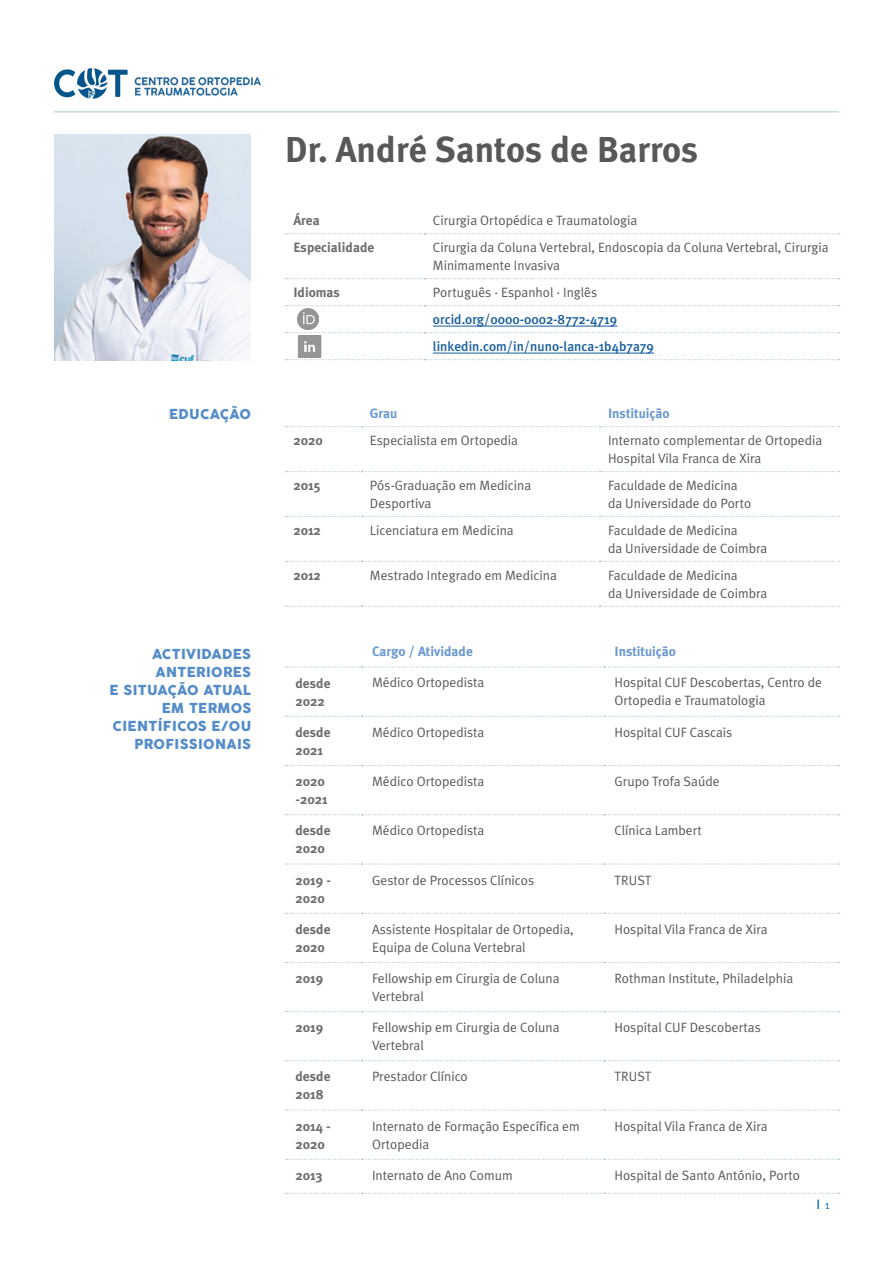
<style>
.page{position:relative;width:893px;height:1263px;background:#fff}
.page>*{position:absolute;margin:0;border:0;box-sizing:border-box;transform-origin:0 0}
.t1{font:700 36px "Meta Plus";color:#57585a}
.t2{font:13.5px/18px "Meta Plus Normal";color:#57585a}
.t3{font:700 13.5px/18px "Meta Plus";color:#6c6d70}
.t4{font:13.5px/18px "Cocogoose";letter-spacing:.025em;color:#548cc9;text-align:right}
.t5{font:500 13.5px "Meta Plus";color:#175d9e}
.t6{font:700 13.5px "Meta Plus";color:#6997cf}
.t7{font:12px "Meta Plus Normal";color:#177ac0}
</style>
<div class="page">
<img style="left:54px;top:68px;width:207px;height:31px">
<hr style="left:54px;top:112px;width:785px;height:1px;background:#a8c5d7">
<img style="left:54px;top:135px;width:197px;height:226px">
<svg style="left:285px;top:426px;width:554px;height:1px"></svg>
<svg style="left:285px;top:516px;width:554px;height:1px"></svg>
<svg style="left:285px;top:561px;width:554px;height:1px"></svg>
<svg style="left:285px;top:471px;width:554px;height:1px"></svg>
<svg style="left:285px;top:606px;width:554px;height:1px"></svg>
<svg style="left:285px;top:666px;width:554px;height:1px"></svg>
<svg style="left:285px;top:716px;width:554px;height:1px"></svg>
<svg style="left:285px;top:765px;width:554px;height:1px"></svg>
<svg style="left:285px;top:814px;width:554px;height:1px"></svg>
<svg style="left:285px;top:863px;width:554px;height:1px"></svg>
<svg style="left:285px;top:913px;width:554px;height:1px"></svg>
<svg style="left:285px;top:962px;width:554px;height:1px"></svg>
<svg style="left:285px;top:1011px;width:554px;height:1px"></svg>
<svg style="left:285px;top:1060px;width:554px;height:1px"></svg>
<svg style="left:285px;top:1109px;width:554px;height:1px"></svg>
<svg style="left:285px;top:1159px;width:554px;height:1px"></svg>
<svg style="left:285px;top:1193px;width:554px;height:16px"></svg>
<svg style="left:285px;top:233px;width:554px;height:1px"></svg>
<svg style="left:285px;top:278px;width:554px;height:1px"></svg>
<svg style="left:285px;top:305px;width:554px;height:1px"></svg>
<svg style="left:285px;top:332px;width:554px;height:1px"></svg>
<svg style="left:285px;top:359px;width:554px;height:1px"></svg>
<hr style="left:433px;top:326px;width:184px;height:1px;background:#175d9e">
<hr style="left:433px;top:353px;width:221px;height:1px;background:#175d9e">
<img style="left:297px;top:336px;width:25px;height:22px">
<img style="left:298px;top:309px;width:21px;height:21px">
<p class="t4" style="left:169px;top:406px;width:83px">EDUCAÇÃO</p>
<p class="t4" style="left:152px;top:645px;width:101px">ACTIVIDADES</p>
<p class="t4" style="left:155px;top:663px;width:97px">ANTERIORES</p>
<p class="t4" style="left:110px;top:681px;width:143px">E SITUAÇÃO ATUAL</p>
<p class="t4" style="left:113px;top:699px;width:140px">EM TERMOS<br>CIENTÍFICOS E/OU<br>PROFISSIONAIS</p>
<p class="t1" style="left:285px;top:129px;width:415px">Dr. André Santos de Barros</p>
<p class="t3" style="left:293px;top:212px;width:28px">Área</p>
<p class="t2" style="left:433px;top:211px;width:206px">Cirurgia Ortopédica e Traumatologia</p>
<p class="t3" style="left:293px;top:239px;width:82px">Especialidade</p>
<p class="t2" style="left:433px;top:238px;width:397px">Cirurgia da Coluna Vertebral, Endoscopia da Coluna Vertebral, Cirurgia<br>Minimamente Invasiva</p>
<p class="t3" style="left:293px;top:283px;width:48px">Idiomas</p>
<p class="t2" style="left:433px;top:283px;width:166px">Português ∙ Espanhol ∙ Inglês</p>
<p class="t5" style="left:433px;top:312px;width:186px">orcid.org/0000-0002-8772-4719</p>
<p class="t5" style="left:433px;top:339px;width:222px">linkedin.com/in/nuno-lanca-1b4b7a79</p>
<p class="t6" style="left:370px;top:406px;width:29px">Grau</p>
<p class="t6" style="left:608px;top:406px;width:63px">Instituição</p>
<p class="t3" style="left:293px;top:431px;width:31px">2020</p>
<p class="t2" style="left:370px;top:431px;width:150px">Especialista em Ortopedia</p>
<p class="t2" style="left:608px;top:431px;width:216px">Internato complementar de Ortopedia</p>
<p class="t2" style="left:608px;top:449px;width:155px">Hospital Vila Franca de Xira</p>
<p class="t3" style="left:293px;top:476px;width:28px">2015</p>
<p class="t2" style="left:370px;top:476px;width:163px">Pós-Graduação em Medicina<br>Desportiva</p>
<p class="t2" style="left:608px;top:476px;width:145px">Faculdade de Medicina da Universidade do Porto</p>
<p class="t3" style="left:293px;top:521px;width:29px">2012</p>
<p class="t2" style="left:370px;top:521px;width:145px">Licenciatura em Medicina</p>
<p class="t2" style="left:608px;top:521px;width:161px">Faculdade de Medicina<br>da Universidade de Coimbra</p>
<p class="t3" style="left:293px;top:566px;width:29px">2012</p>
<p class="t2" style="left:370px;top:566px;width:188px">Mestrado Integrado em Medicina</p>
<p class="t2" style="left:608px;top:566px;width:161px">Faculdade de Medicina<br>da Universidade de Coimbra</p>
<p class="t6" style="left:372px;top:644px;width:102px">Cargo / Atividade</p>
<p class="t6" style="left:614px;top:644px;width:63px">Instituição</p>
<p class="t3" style="left:296px;top:674px;width:37px">desde<br>2022</p>
<p class="t2" style="left:372px;top:674px;width:114px">Médico Ortopedista</p>
<p class="t2" style="left:614px;top:674px;width:209px">Hospital CUF Descobertas, Centro de<br>Ortopedia e Traumatologia</p>
<p class="t3" style="left:296px;top:723px;width:37px">desde<br>2021</p>
<p class="t2" style="left:372px;top:723px;width:114px">Médico Ortopedista</p>
<p class="t2" style="left:614px;top:723px;width:119px">Hospital CUF Cascais</p>
<p class="t3" style="left:296px;top:772px;width:34px">2020 -2021</p>
<p class="t2" style="left:372px;top:772px;width:114px">Médico Ortopedista</p>
<p class="t2" style="left:614px;top:772px;width:107px">Grupo Trofa Saúde</p>
<p class="t3" style="left:296px;top:822px;width:37px">desde<br>2020</p>
<p class="t2" style="left:372px;top:821px;width:114px">Médico Ortopedista</p>
<p class="t2" style="left:614px;top:821px;width:89px">Clínica Lambert</p>
<p class="t3" style="left:296px;top:871px;width:37px">2019 -<br>2020</p>
<p class="t2" style="left:372px;top:871px;width:164px">Gestor de Processos Clínicos</p>
<p class="t2" style="left:614px;top:871px;width:39px">TRUST</p>
<p class="t3" style="left:296px;top:920px;width:37px">desde<br>2020</p>
<p class="t2" style="left:372px;top:920px;width:203px">Assistente Hospitalar de Ortopedia,<br>Equipa de Coluna Vertebral</p>
<p class="t2" style="left:614px;top:920px;width:155px">Hospital Vila Franca de Xira</p>
<p class="t3" style="left:296px;top:969px;width:29px">2019</p>
<p class="t2" style="left:372px;top:969px;width:189px">Fellowship em Cirurgia de Coluna<br>Vertebral</p>
<p class="t2" style="left:614px;top:969px;width:180px">Rothman Institute, Philadelphia</p>
<p class="t3" style="left:296px;top:1018px;width:29px">2019</p>
<p class="t2" style="left:372px;top:1018px;width:189px">Fellowship em Cirurgia de Coluna<br>Vertebral</p>
<p class="t2" style="left:614px;top:1018px;width:148px">Hospital CUF Descobertas</p>
<p class="t3" style="left:296px;top:1068px;width:37px">desde<br>2018</p>
<p class="t2" style="left:372px;top:1067px;width:97px">Prestador Clínico</p>
<p class="t2" style="left:614px;top:1067px;width:39px">TRUST</p>
<p class="t3" style="left:296px;top:1117px;width:37px">2014 -<br>2020</p>
<p class="t2" style="left:372px;top:1117px;width:209px">Internato de Formação Específica em<br>Ortopedia</p>
<p class="t2" style="left:614px;top:1117px;width:155px">Hospital Vila Franca de Xira</p>
<p class="t3" style="left:296px;top:1166px;width:29px">2013</p>
<p class="t2" style="left:372px;top:1166px;width:142px">Internato de Ano Comum</p>
<p class="t2" style="left:614px;top:1166px;width:187px">Hospital de Santo António, Porto</p>
<p class="t7" style="left:825px;top:1197px;width:6px">1</p>
</div>
